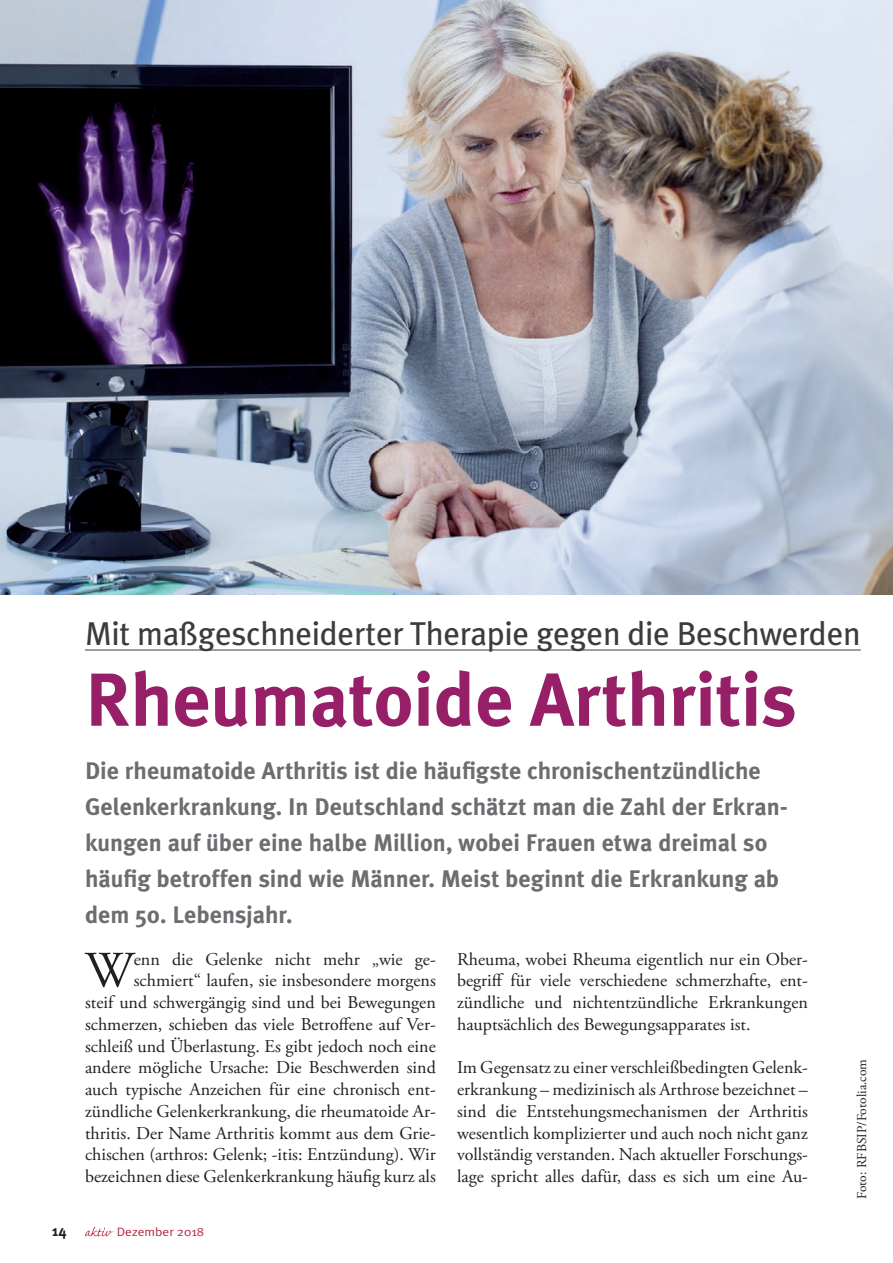
<style>
.page{position:relative;width:893px;height:1263px;background:#fff}
.page>*{position:absolute;margin:0;border:0;box-sizing:border-box;transform-origin:0 0}
.t1{font:700 75px "Meta Plus";color:#961f67}
.t2{font:50.85px "Adobe Garamond Pro";color:#231f20}
.t3{font:33px "Meta Plus";letter-spacing:-.01em;color:#3c3c3d}
.t4{font:700 24px/36px "Meta Plus";color:#6c6d70}
.t5{font:18px/21.8px "Adobe Garamond Pro";color:#231f20;text-align:justify}
.t6{font:700 15px "Meta Plus";color:#231f20}
.t7{font:13.5px "Adobe Garamond Pro";color:#231f20}
.t8{font:12.15px "Meta Plus Normal";color:#b62841;scale:1.11 1}
</style>
<div class="page">
<img style="left:0;top:0;width:893px;height:595px">
<hr style="left:85px;top:650px;width:776px;height:1px;background:#3c3c3d">
<svg style="left:85px;top:1226px;width:28px;height:10px"></svg>
<h3 class="t3" style="left:85px;top:615px;width:777px">Mit maßgeschneiderter Therapie gegen die Beschwerden</h3>
<h1 class="t1" style="left:85px;top:656px;width:713px">Rheumatoide Arthritis</h1>
<p class="t4" style="left:85px;top:752px;width:704px">Die rheumatoide Arthritis ist die häufigste chronischentzündliche Gelenkerkrankung. In Deutschland schätzt man die Zahl der Erkran&shy;kungen auf über eine halbe Million, wobei Frauen etwa dreimal so häufig betroffen sind wie Männer. Meist beginnt die Erkrankung ab dem 50. Lebensjahr.</p>
<p class="t5" style="left:85px;top:949px;width:352px;text-align:right">enn die Gelenke nicht mehr „wie ge&shy;schmiert“ laufen, sie insbesondere morgens<br>steif und schwergängig sind und bei Bewegungen schmerzen, schieben das viele Betroffene auf Ver&shy;schleiß und Überlastung. Es gibt jedoch noch eine andere mögliche Ursache: Die Beschwerden sind auch typische Anzeichen für eine chronisch ent&shy;zündliche Gelenkerkrankung, die rheumatoide Ar&shy;thritis. Der Name Arthritis kommt aus dem Grie&shy;chischen (arthros: Gelenk; -itis: Entzündung). Wir bezeichnen diese Gelenkerkrankung häufig kurz als</p>
<p class="t5" style="left:457px;top:949px;width:352px">Rheuma, wobei Rheuma eigentlich nur ein Ober&shy;begriff für viele verschiedene schmerzhafte, ent&shy;zündliche und nichtentzündliche Erkrankungen hauptsächlich des Bewegungsapparates ist.</p>
<h2 class="t2" style="left:85px;top:940px;width:50px">W</h2>
<p class="t5" style="left:457px;top:1057px;width:352px">Im Gegensatz zu einer verschleißbedingten Gelenk&shy;erkrankung – medizinisch als Arthrose bezeichnet – sind die Entstehungsmechanismen der Arthritis wesentlich komplizierter und auch noch nicht ganz vollständig verstanden. Nach aktueller Forschungs&shy;lage spricht alles dafür, dass es sich um eine Au-</p>
<p class="t6" style="left:52px;top:1222px;width:16px">14</p>
<p class="t8" style="left:117px;top:1225px;width:80px">Dezember 2018</p>
<p class="t7" style="left:854px;top:1199px;width:142px;rotate:-90deg">Foto: RFBSIP/Fotolia.com</p>
</div>
